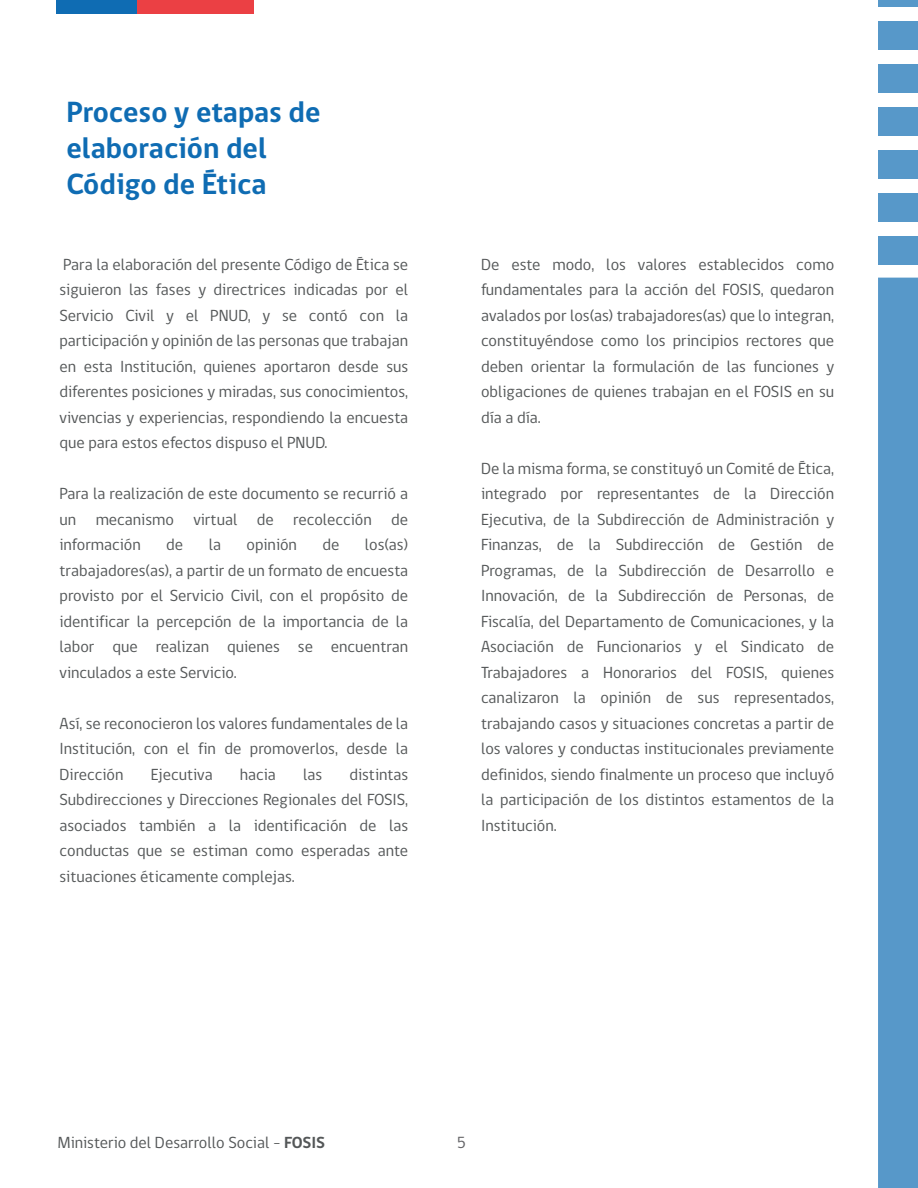
<style>
.page{position:relative;width:918px;height:1188px;background:#fff}
.page>*{position:absolute;margin:0;border:0;box-sizing:border-box;transform-origin:0 0}
.t1{font:700 30px/36px "gob CL";color:#0f6cb3}
.t2{font:16.5px/25.5px "gob CL";color:#545758;text-align:justify}
.t3{font:16.5px "gob CL";color:#636366}
.s1{font-weight:700}
</style>
<div class="page">
<div style="left:878px;top:278px;width:40px;height:910px;background:#5798c9"></div>
<div style="left:878px;top:0;width:40px;height:7px;background:#5798c9"></div>
<div style="left:878px;top:22px;width:40px;height:28px;background:#5798c9"></div>
<div style="left:878px;top:64px;width:40px;height:29px;background:#5798c9"></div>
<div style="left:878px;top:107px;width:40px;height:29px;background:#5798c9"></div>
<div style="left:878px;top:150px;width:40px;height:29px;background:#5798c9"></div>
<div style="left:878px;top:193px;width:40px;height:29px;background:#5798c9"></div>
<div style="left:878px;top:236px;width:40px;height:29px;background:#5798c9"></div>
<div style="left:56px;top:0;width:81px;height:13px;background:#0f6cb3"></div>
<div style="left:137px;top:0;width:117px;height:13px;background:#eb4044"></div>
<h1 class="t1" style="left:66px;top:94px;width:256px">Proceso y etapas de elaboración del<br>Código de Ética</h1>
<p class="t2" style="left:60px;top:252px;width:350px">Para la elaboración del presente Código de Ética se siguieron las fases y directrices indicadas por el Servicio Civil y el PNUD, y se contó con la participación y opinión de las personas que trabajan en esta Institución, quienes aportaron desde sus diferentes posiciones y miradas, sus conocimientos, vivencias y experiencias, respondiendo la encuesta que para estos efectos dispuso el PNUD.</p>
<p class="t2" style="left:60px;top:481px;width:350px">Para la realización de este documento se recurrió a un mecanismo virtual de recolección de información</p>
<p class="t2" style="left:60px;top:532px;width:350px;text-indent:305px">los(as) trabajadores(as), a partir de un formato de encuesta provisto por el Servicio Civil, con el propósito de identificar la percepción de la importancia de la labor que realizan quienes se encuentran vinculados a este Servicio.</p>
<p class="t2" style="left:60px;top:711px;width:350px">Así, se reconocieron los valores fundamentales de la Institución, con el fin de promoverlos, desde la Dirección</p>
<p class="t2" style="left:166px;top:532px;width:19px">de</p>
<p class="t2" style="left:209px;top:532px;width:14px">la</p>
<p class="t2" style="left:247px;top:532px;width:52px">opinión</p>
<p class="t2" style="left:322px;top:532px;width:19px">de</p>
<p class="t2" style="left:60px;top:762px;width:350px;text-indent:290px">distintas Subdirecciones y Direcciones Regionales del FOSIS, asociados también a la identificación de las conductas que se estiman como esperadas ante situaciones éticamente complejas.</p>
<p class="t2" style="left:151px;top:762px;width:64px">Ejecutiva</p>
<p class="t2" style="left:240px;top:762px;width:38px">hacia</p>
<p class="t2" style="left:303px;top:762px;width:21px">las</p>
<p class="t2" style="left:481px;top:252px;width:355px">De este modo, los valores establecidos como fundamentales para la acción del FOSIS, quedaron avalados por los(as) trabajadores(as) que lo integran, constituyéndose como los principios rectores que deben orientar la formulación de las funciones y obligaciones de quienes trabajan en el FOSIS en su día a día.</p>
<p class="t2" style="left:481px;top:456px;width:355px">De la misma forma, se constituyó un Comité de Ética, integrado por representantes de la Dirección Ejecutiva, de la Subdirección de Administración y Finanzas, de la Subdirección de Gestión de Programas, de la Subdirección de Desarrollo e Innovación, de la Subdirección de Personas, de Fiscalía, del Departamento de Comunicaciones, y la Asociación de Funcionarios y el Sindicato de Trabajadores a Honorarios del FOSIS, quienes canalizaron la opinión de sus representados, trabajando casos y situaciones concretas a partir de los valores y conductas institucionales previamente definidos, siendo finalmente un proceso que incluyó la participación de los distintos estamentos de la Institución.</p>
<p class="t2" style="left:57px;top:1130px;width:269px">Ministerio del Desarrollo Social - <span class="s1">FOSIS</span></p>
<p class="t3" style="left:457px;top:1132px;width:10px">5</p>
</div>
